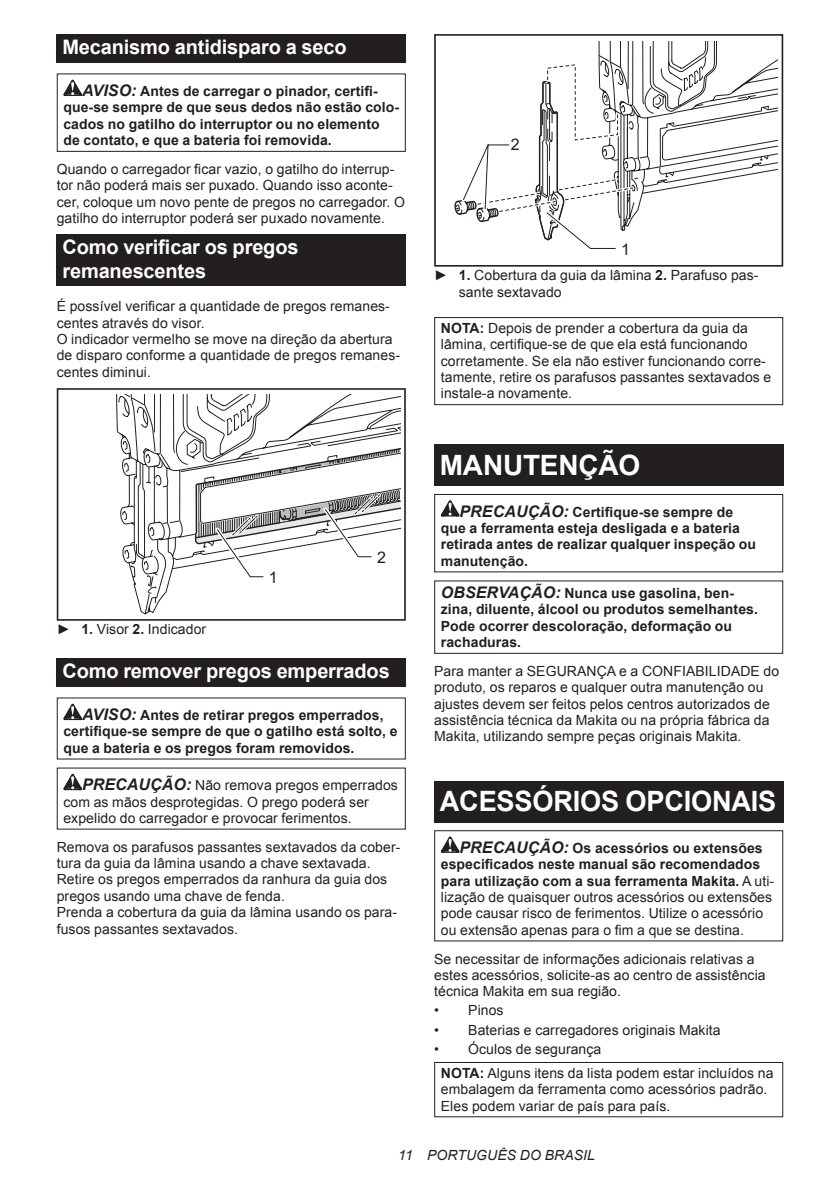
<style>
.page{position:relative;width:840px;height:1191px;background:#fff}
.page>*{position:absolute;margin:0;border:0;box-sizing:border-box;transform-origin:0 0}
.t1{font:700 28px "Arial";letter-spacing:-.01em;color:#fff}
.t2{font:700 20px/23.4px "Arial";letter-spacing:-.01em;color:#fff}
.t3{font:16px "Arial";color:#231f20}
.t4{font:14px/16.4px "Arial";letter-spacing:.005em;color:#231f20}
.t5{font:700 14px/16.4px "Arial";letter-spacing:.005em;color:#231f20}
.t6{font:italic 14px "Arial";letter-spacing:.005em;color:#231f20}
.s1{font-style:italic;font-size:16px}
.s2{font-weight:700}
.s3{font-weight:700;font-style:italic;font-size:16px}
</style>
<div class="page">
<div style="left:57px;top:34px;width:348px;height:29px;background:#231f20"></div>
<svg style="left:63px;top:80px;width:19px;height:16px"></svg>
<div style="left:57px;top:73px;width:348px;height:79px;border:1px solid #231f20"></div>
<div style="left:57px;top:234px;width:348px;height:52px;background:#231f20"></div>
<svg style="left:133px;top:581px;width:37px;height:33px"></svg>
<div style="left:57px;top:388px;width:348px;height:232px;border:2px solid #231f20"></div>
<svg style="left:116px;top:394px;width:284px;height:187px"></svg>
<div style="left:57px;top:658px;width:348px;height:28px;background:#231f20"></div>
<svg style="left:63px;top:703px;width:19px;height:17px"></svg>
<svg style="left:63px;top:774px;width:19px;height:16px"></svg>
<div style="left:434px;top:34px;width:348px;height:233px;border:2px solid #231f20"></div>
<svg style="left:454px;top:41px;width:323px;height:208px"></svg>
<div style="left:434px;top:317px;width:348px;height:88px;border:1px solid #231f20"></div>
<div style="left:434px;top:445px;width:348px;height:41px;background:#231f20"></div>
<svg style="left:440px;top:500px;width:19px;height:16px"></svg>
<div style="left:434px;top:494px;width:348px;height:78px;border:1px solid #231f20"></div>
<div style="left:434px;top:580px;width:348px;height:74px;border:1px solid #231f20"></div>
<div style="left:434px;top:781px;width:348px;height:41px;background:#231f20"></div>
<svg style="left:440px;top:836px;width:19px;height:17px"></svg>
<div style="left:434px;top:830px;width:348px;height:111px;border:1px solid #231f20"></div>
<div style="left:434px;top:1062px;width:348px;height:55px;border:1px solid #231f20"></div>
<h2 class="t2" style="left:62px;top:36px;width:286px">Mecanismo antidisparo a seco</h2>
<p class="t5" style="left:63px;top:83px;width:337px;text-indent:19px"><span class="s1">AVISO:</span> Antes de carregar o pinador, certifi&shy;que-se sempre de que seus dedos não estão colo&shy;cados no gatilho do interruptor ou no elemento de contato, e que a bateria foi removida.</p>
<p class="t4" style="left:57px;top:161px;width:349px">Quando o carregador ficar vazio, o gatilho do interrup&shy;tor não poderá mais ser puxado. Quando isso aconte&shy;cer, coloque um novo pente de pregos no carregador. O gatilho do interruptor poderá ser puxado novamente.</p>
<h2 class="t2" style="left:62px;top:236px;width:237px">Como verificar os pregos remanescentes</h2>
<p class="t4" style="left:57px;top:298px;width:345px">É possível verificar a quantidade de pregos remanes&shy;centes através do visor.<br>O indicador vermelho se move na direção da abertura de disparo conforme a quantidade de pregos remanes&shy;centes diminui.</p>
<p class="t3" style="left:269px;top:567px;width:10px">1</p>
<p class="t3" style="left:377px;top:547px;width:10px">2</p>
<p class="t4" style="left:57px;top:621px;width:151px">► <span class="s2">1.</span> Visor <span class="s2">2.</span> Indicador</p>
<h2 class="t2" style="left:62px;top:660px;width:329px">Como remover pregos emperrados</h2>
<p class="t5" style="left:63px;top:707px;width:335px;text-indent:19px"><span class="s1">AVISO:</span> Antes de retirar pregos emperrados, certifique-se sempre de que o gatilho está solto, e que a bateria e os pregos foram removidos.</p>
<p class="t4" style="left:63px;top:777px;width:336px;text-indent:19px"><span class="s3">PRECAUÇÃO:</span> Não remova pregos emperrados com as mãos desprotegidas. O prego poderá ser expelido do carregador e provocar ferimentos.</p>
<p class="t4" style="left:57px;top:838px;width:345px">Remova os parafusos passantes sextavados da cober&shy;tura da guia da lâmina usando a chave sextavada.<br>Retire os pregos emperrados da ranhura da guia dos pregos usando uma chave de fenda.<br>Prenda a cobertura da guia da lâmina usando os para&shy;fusos passantes sextavados.</p>
<p class="t3" style="left:510px;top:134px;width:10px">2</p>
<p class="t3" style="left:620px;top:238px;width:10px">1</p>
<p class="t4" style="left:458px;top:267px;width:301px;text-indent:-25px">► <span class="s2">1.</span> Cobertura da guia da lâmina <span class="s2">2.</span> Parafuso pas&shy;sante sextavado</p>
<p class="t4" style="left:440px;top:320px;width:332px"><span class="s2">NOTA:</span> Depois de prender a cobertura da guia da lâmina, certifique-se de que ela está funcionando corretamente. Se ela não estiver funcionando corre&shy;tamente, retire os parafusos passantes sextavados e instale-a novamente.</p>
<h1 class="t1" style="left:439px;top:446px;width:202px">MANUTENÇÃO</h1>
<p class="t5" style="left:440px;top:504px;width:316px;text-indent:19px"><span class="s1">PRECAUÇÃO:</span> Certifique-se sempre de que a ferramenta esteja desligada e a bateria retirada antes de realizar qualquer inspeção ou manutenção.</p>
<p class="t5" style="left:440px;top:585px;width:318px"><span class="s1">OBSERVAÇÃO:</span> Nunca use gasolina, ben&shy;zina, diluente, álcool ou produtos semelhantes.<br>Pode ocorrer descoloração, deformação ou rachaduras.</p>
<p class="t4" style="left:434px;top:663px;width:346px">Para manter a SEGURANÇA e a CONFIABILIDADE do produto, os reparos e qualquer outra manutenção ou ajustes devem ser feitos pelos centros autorizados de assistência técnica da Makita ou na própria fábrica da Makita, utilizando sempre peças originais Makita.</p>
<h1 class="t1" style="left:439px;top:782px;width:338px">ACESSÓRIOS OPCIONAIS</h1>
<p class="t4" style="left:440px;top:840px;width:335px;text-indent:19px"><span class="s3">PRECAUÇÃO:</span> <span class="s2">Os acessórios ou extensões especificados neste manual são recomendados para utilização com a sua ferramenta Makita.</span> A uti&shy;lização de quaisquer outros acessórios ou extensões pode causar risco de ferimentos. Utilize o acessório ou extensão apenas para o fim a que se destina.</p>
<p class="t4" style="left:434px;top:950px;width:333px">Se necessitar de informações adicionais relativas a estes acessórios, solicite-as ao centro de assistência técnica Makita em sua região.</p>
<p class="t4" style="left:434px;top:1002px;width:71px">• Pinos</p>
<p class="t4" style="left:434px;top:1021px;width:288px">• Baterias e carregadores originais Makita</p>
<p class="t4" style="left:440px;top:1037px;width:334px;line-height:23.8px;text-indent:-7px">• Óculos de segurança<br><span class="s2">NOTA:</span> Alguns itens da lista podem estar incluídos na</p>
<p class="t4" style="left:440px;top:1081px;width:328px">embalagem da ferramenta como acessórios padrão.<br>Eles podem variar de país para país.</p>
<p class="t6" style="left:398px;top:1146px;width:198px">11 PORTUGUÊS DO BRASIL</p>
</div>
